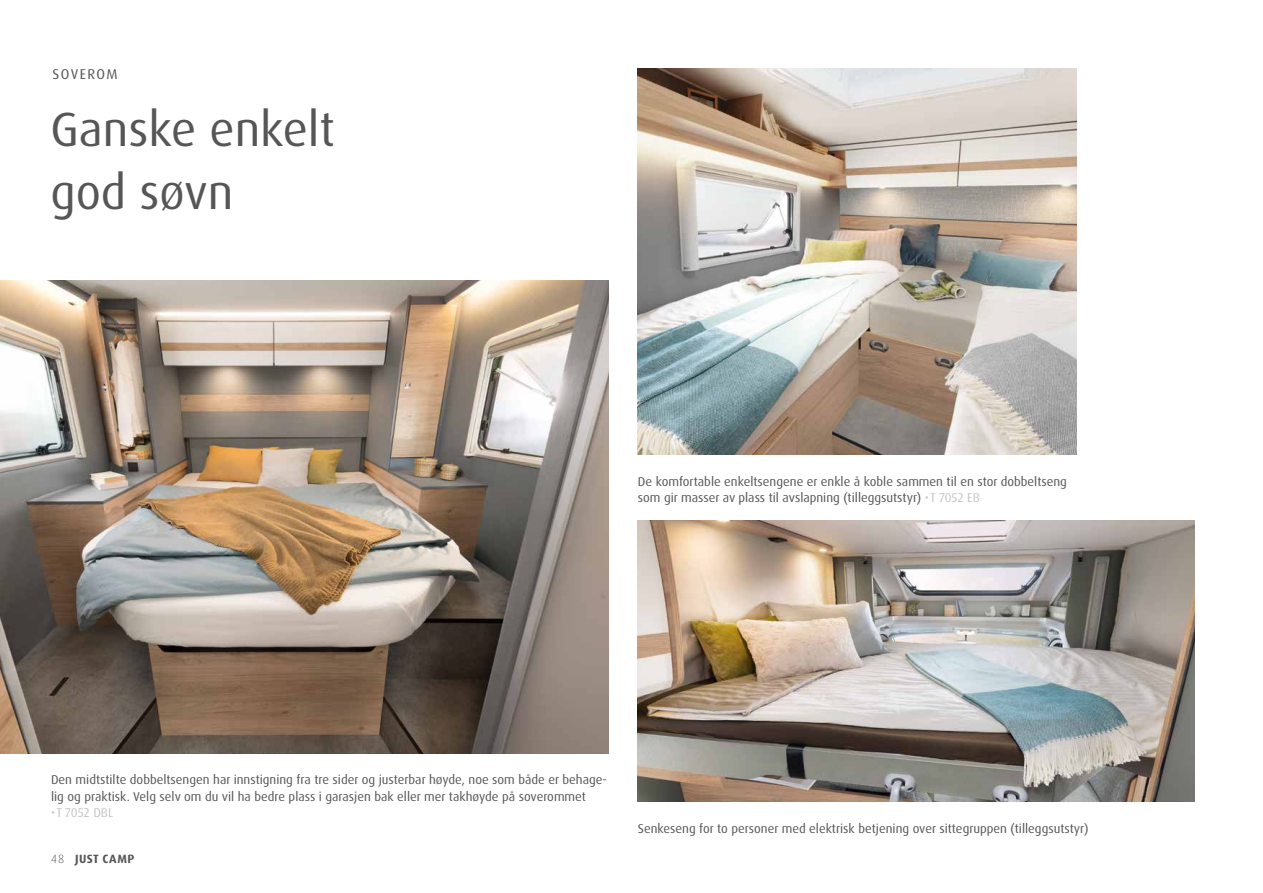
<style>
.page{position:relative;width:1263px;height:893px;background:#fff}
.page>*{position:absolute;margin:0;border:0;box-sizing:border-box;transform-origin:0 0}
.t1{font:48px/63px "Dax Pro";color:#565656}
.t2{font:14.25px "Dax Pro";letter-spacing:.095em;color:#565656}
.t3{font:12.75px/16.5px "Dax Pro";color:#565656}
.t4{font:12.75px "Dax Pro";letter-spacing:-.005em;color:#c5c6c6}
.t5{font:700 12px "Dax Pro";letter-spacing:.04em;color:#565656}
.t6{font:300 12px "Dax OT";color:#565656}
.s1{color:#c5c6c6}
</style>
<div class="page">
<img style="left:0;top:281px;width:608px;height:473px">
<img style="left:638px;top:68px;width:438px;height:387px">
<img style="left:638px;top:520px;width:557px;height:281px">
<p class="t2" style="left:53px;top:65px;width:67px">SOVEROM</p>
<h1 class="t1" style="left:50px;top:98px;width:286px">Ganske enkelt god søvn</h1>
<p class="t3" style="left:638px;top:473px;width:431px">De komfortable enkeltsengene er enkle å koble sammen til en stor dobbeltseng som gir masser av plass til avslapning (tilleggsutstyr) <span class="s1">• T 7052 EB</span></p>
<p class="t3" style="left:51px;top:772px;width:557px">Den midtstilte dobbeltsengen har innstigning fra tre sider og justerbar høyde, noe som både er behage&shy;lig og praktisk. Velg selv om du vil ha bedre plass i garasjen bak eller mer takhøyde på soverommet</p>
<p class="t4" style="left:51px;top:805px;width:64px">• T 7052 DBL</p>
<p class="t6" style="left:51px;top:851px;width:15px">48</p>
<p class="t5" style="left:75px;top:851px;width:61px">JUST CAMP</p>
<p class="t3" style="left:638px;top:820px;width:452px">Senkeseng for to personer med elektrisk betjening over sittegruppen (tilleggsutstyr)</p>
</div>
